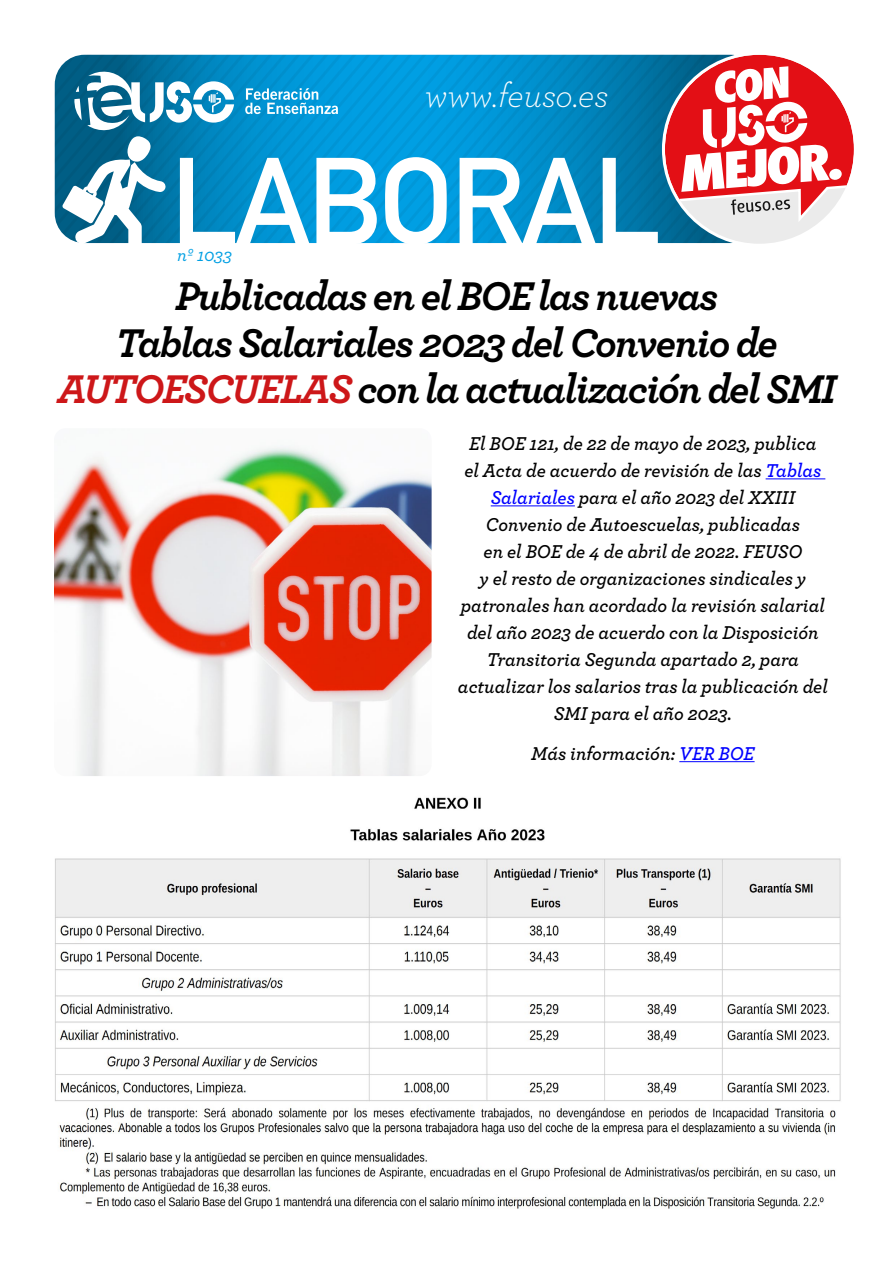
<style>
.page{position:relative;width:893px;height:1263px;background:#fff}
.page>*{position:absolute;margin:0;border:0;box-sizing:border-box;transform-origin:0 0}
.t1{font:700 121.2px "DIN Alternate";letter-spacing:-.02em;color:#fff}
.t2{font:italic 700 42px/46.5px "Archer Pro";letter-spacing:-.04em;color:#000;text-align:center}
.t3{font:italic 300 34.95px "Archer Pro";color:#fff}
.t4{font:italic 600 19.5px/27px "Archer Pro";color:#000;text-align:center}
.t5{font:italic 500 18.15px "Archer Pro";color:#009fe3}
.s1{color:#cd1719}
.s2{color:#00f}
</style>
<div class="page">
<hr style="left:766px;top:478px;width:59px;height:1px;background:#00f">
<hr style="left:491px;top:505px;width:84px;height:1px;background:#00f">
<hr style="left:679px;top:761px;width:76px;height:1px;background:#00f">
<img style="left:54px;top:445px;width:378px;height:331px">
<img style="left:55px;top:797px;width:786px;height:412px">
<svg style="left:55px;top:55px;width:799px;height:189px;background:#4390ba"></svg>
<h3 class="t3" style="left:425px;top:71px;width:185px">www.feuso.es</h3>
<h1 class="t1" style="left:171px;top:109px;width:492px">LABORAL</h1>
<p class="t5" style="left:177px;top:242px;width:56px">nº 1033</p>
<h2 class="t2" style="left:58px;top:270px;width:780px">Publicadas en el BOE las nuevas<br>Tablas Salariales 2023 del Convenio de<br><span class="s1">AUTOESCUELAS</span> con la actualización del SMI</h2>
<p class="t4" style="left:458px;top:429px;width:371px">El BOE 121, de 22 de mayo de 2023, publica<br>el Acta de acuerdo de revisión de las <span class="s2">Tablas Salariales</span> para el año 2023 del XXIII Convenio de Autoescuelas, publicadas<br>en el BOE de 4 de abril de 2022. FEUSO<br>y el resto de organizaciones sindicales y patronales han acordado la revisión salarial del año 2023 de acuerdo con la Disposición Transitoria Segunda apartado 2, para actualizar los salarios tras la publicación del SMI para el año 2023.</p>
<p class="t4" style="left:531px;top:738px;width:225px">Más información: <span class="s2">VER BOE</span></p>
</div>
